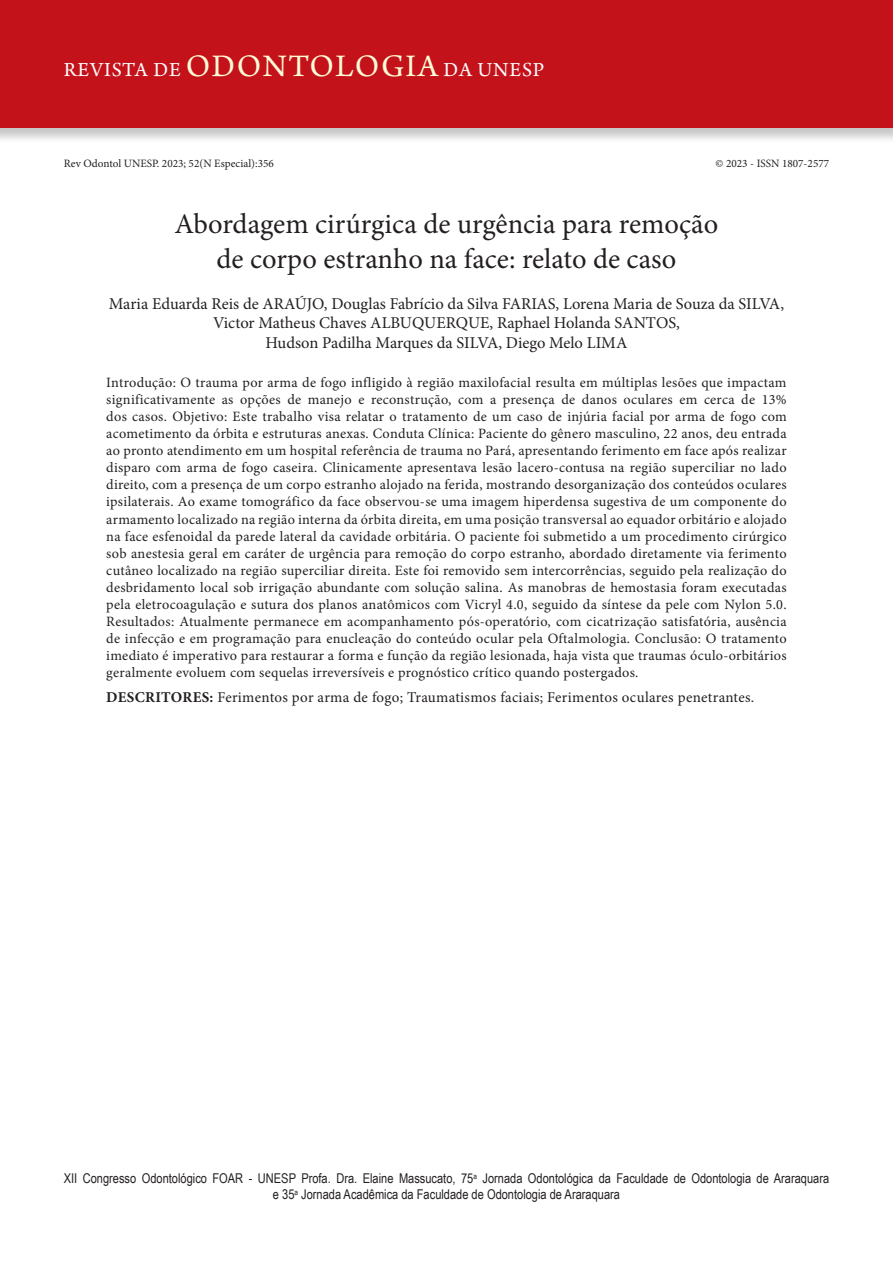
<style>
.page{position:relative;width:893px;height:1263px;background:#fff}
.page>*{position:absolute;margin:0;border:0;box-sizing:border-box;transform-origin:0 0}
.ArticleTitle{font:28.5px/34.2px "Minion Pro";color:#231f20;text-align:center}
.t1{font:21px "Arno Pro";letter-spacing:.04em;color:#fff}
.Authors{font:16.5px/19.8px "Minion Pro";color:#231f20;text-align:center}
.Keywords{font:15px "Minion Pro";letter-spacing:.02em;color:#231f20}
.Abstract{font:14.25px/17.1px "Minion Pro";letter-spacing:.02em;color:#231f20;text-align:justify}
.t2{font:13.5px/16.2px "Arial Narrow";color:#231f20;text-align:center}
.t3{font:11.25px "Minion Pro";color:#231f20}
.s1{font-size:33px;color:#fffbd6}
.s2{font-weight:700}
</style>
<div class="page">
<div style="left:0;top:0;width:893px;height:144px;background:#231f20;opacity:.25"></div>
<div style="left:0;top:0;width:893px;height:128px;background:#c4121a"></div>
<h2 class="t1" style="left:64px;top:58px;width:482px">REVISTA DE <span class="s1">ODONTOLOGIA</span> DA UNESP</h2>
<p class="t3" style="left:64px;top:156px;width:212px">Rev Odontol UNESP. 2023; 52(N Especial):356</p>
<p class="t3" style="left:715px;top:156px;width:115px">© 2023 - ISSN 1807-2577</p>
<p class="ArticleTitle" style="left:175px;top:207px;width:545px">Abordagem cirúrgica de urgência para remoção de corpo estranho na face: relato de caso</p>
<p class="Authors" style="left:109px;top:293px;width:677px">Maria Eduarda Reis de ARAÚJO, Douglas Fabrício da Silva FARIAS, Lorena Maria de Souza da SILVA,<br>Victor Matheus Chaves ALBUQUERQUE, Raphael Holanda SANTOS,<br>Hudson Padilha Marques da SILVA, Diego Melo LIMA</p>
<p class="Abstract" style="left:106px;top:374px;width:682px">Introdução: O trauma por arma de fogo infligido à região maxilofacial resulta em múltiplas lesões que impactam significativamente as opções de manejo e reconstrução, com a presença de danos oculares em cerca de 13% dos casos. Objetivo: Este trabalho visa relatar o tratamento de um caso de injúria facial por arma de fogo com acometimento da órbita e estruturas anexas. Conduta Clínica: Paciente do gênero masculino, 22 anos, deu entrada ao pronto atendimento em um hospital referência de trauma no Pará, apresentando ferimento em face após realizar disparo com arma de fogo caseira. Clinicamente apresentava lesão lacero-contusa na região superciliar no lado direito, com a presença de um corpo estranho alojado na ferida, mostrando desorganização dos conteúdos oculares ipsilaterais. Ao exame tomográfico da face observou-se uma imagem hiperdensa sugestiva de um componente do armamento localizado na região interna da órbita direita, em uma posição transversal ao equador orbitário e alojado na face esfenoidal da parede lateral da cavidade orbitária. O paciente foi submetido a um procedimento cirúrgico sob anestesia geral em caráter de urgência para remoção do corpo estranho, abordado diretamente via ferimento cutâneo localizado na região superciliar direita. Este foi removido sem intercorrências, seguido pela realização do desbridamento local sob irrigação abundante com solução salina. As manobras de hemostasia foram executadas pela eletrocoagulação e sutura dos planos anatômicos com Vicryl 4.0, seguido da síntese da pele com Nylon 5.0.<br>Resultados: Atualmente permanece em acompanhamento pós-operatório, com cicatrização satisfatória, ausência de infecção e em programação para enucleação do conteúdo ocular pela Oftalmologia. Conclusão: O tratamento imediato é imperativo para restaurar a forma e função da região lesionada, haja vista que traumas óculo-orbitários geralmente evoluem com sequelas irreversíveis e prognóstico crítico quando postergados.</p>
<p class="Keywords" style="left:106px;top:687px;width:649px"><span class="s2">DESCRITORES:</span> Ferimentos por arma de fogo; Traumatismos faciais; Ferimentos oculares penetrantes.</p>
<p class="t2" style="left:64px;top:1169px;width:767px">XII Congresso Odontológico FOAR - UNESP Profa. Dra. Elaine Massucato, 75<sup>a</sup> Jornada Odontológica da Faculdade de Odontologia de Araraquara e 35<sup>a</sup> Jornada Acadêmica da Faculdade de Odontologia de Araraquara</p>
</div>
